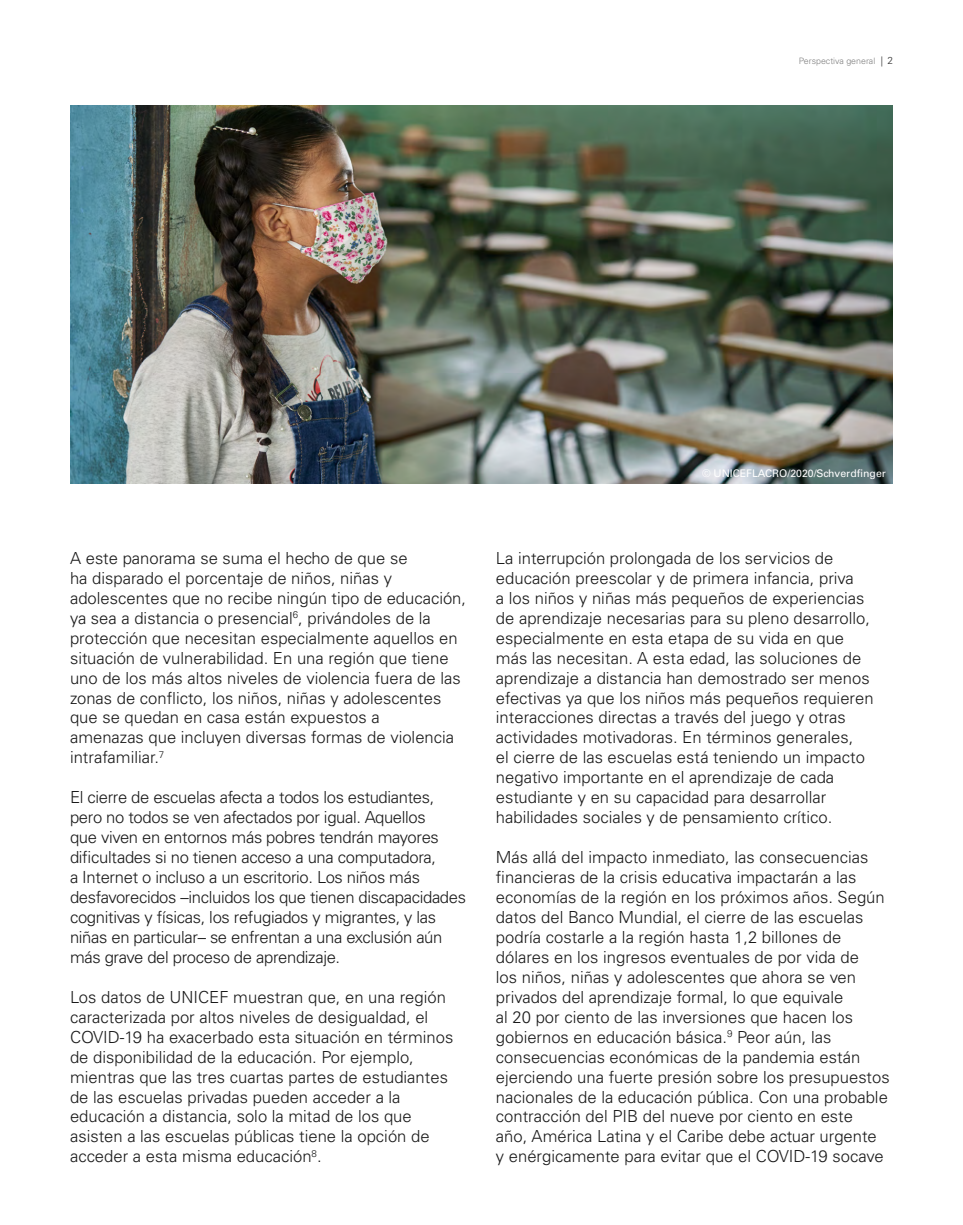
<style>
.page{position:relative;width:963px;height:1225px;background:#fff}
.page>*{position:absolute;margin:0;border:0;box-sizing:border-box;transform-origin:0 0}
.t1{font:300 16.62px/19.9px "Univers LT Std";color:#1a1a1a}
.t2{font:300 16.62px/19.9px "Univers LT Std";letter-spacing:-.02em;color:#1a1a1a}
.t3{font:10.5px "Univers LT Std";color:#fff}
.t4{font:300 10.06px "Univers LT Std";color:#333}
.t5{font:300 8.84px "Univers LT Std";color:#808080}
</style>
<div class="page">
<img style="left:70px;top:105px;width:822px;height:378px">
<p class="t5" style="left:799px;top:55px;width:78px">Perspectiva general</p>
<p class="t4" style="left:880px;top:55px;width:14px">| 2</p>
<p class="t1" style="left:70px;top:548px;width:397px">A este panorama se suma el hecho de que se<br>ha disparado el porcentaje de niños, niñas y adolescentes que no recibe ningún tipo de educación, ya sea a distancia o presencial<sup>6</sup>, privándoles de la protección que necesitan especialmente aquellos en situación de vulnerabilidad. En una región que tiene uno de los más altos niveles de violencia fuera de las zonas de conflicto, los niños, niñas y adolescentes que se quedan en casa están expuestos a<br>amenazas que incluyen diversas formas de violencia intrafamiliar.<sup>7</sup></p>
<p class="t2" style="left:70px;top:787px;width:397px">El cierre de escuelas afecta a todos los estudiantes, pero no todos se ven afectados por igual. Aquellos<br>que viven en entornos más pobres tendrán mayores dificultades si no tienen acceso a una computadora,<br>a Internet o incluso a un escritorio. Los niños más desfavorecidos –incluidos los que tienen discapacidades cognitivas y físicas, los refugiados y migrantes, y las niñas en particular– se enfrentan a una exclusión aún más grave del proceso de aprendizaje.</p>
<p class="t1" style="left:70px;top:987px;width:385px">Los datos de UNICEF muestran que, en una región caracterizada por altos niveles de desigualdad, el COVID-19 ha exacerbado esta situación en términos de disponibilidad de la educación. Por ejemplo, mientras que las tres cuartas partes de estudiantes de las escuelas privadas pueden acceder a la educación a distancia, solo la mitad de los que asisten a las escuelas públicas tiene la opción de acceder a esta misma educación<sup>8</sup>.</p>
<p class="t3" style="left:702px;top:467px;width:185px">© UNICEFLACRO/2020/Schverdfinger</p>
<p class="t1" style="left:496px;top:548px;width:379px">La interrupción prolongada de los servicios de educación preescolar y de primera infancia, priva<br>a los niños y niñas más pequeños de experiencias de aprendizaje necesarias para su pleno desarrollo, especialmente en esta etapa de su vida en que más las necesitan. A esta edad, las soluciones de aprendizaje a distancia han demostrado ser menos efectivas ya que los niños más pequeños requieren interacciones directas a través del juego y otras actividades motivadoras. En términos generales,<br>el cierre de las escuelas está teniendo un impacto negativo importante en el aprendizaje de cada estudiante y en su capacidad para desarrollar habilidades sociales y de pensamiento crítico.</p>
<p class="t1" style="left:496px;top:847px;width:395px">Más allá del impacto inmediato, las consecuencias financieras de la crisis educativa impactarán a las economías de la región en los próximos años. Según datos del Banco Mundial, el cierre de las escuelas podría costarle a la región hasta 1,2 billones de dólares en los ingresos eventuales de por vida de<br>los niños, niñas y adolescentes que ahora se ven privados del aprendizaje formal, lo que equivale<br>al 20 por ciento de las inversiones que hacen los gobiernos en educación básica.<sup>9</sup> Peor aún, las consecuencias económicas de la pandemia están ejerciendo una fuerte presión sobre los presupuestos nacionales de la educación pública. Con una probable contracción del PIB del nueve por ciento en este<br>año, América Latina y el Caribe debe actuar urgente<br>y enérgicamente para evitar que el COVID-19 socave</p>
</div>
